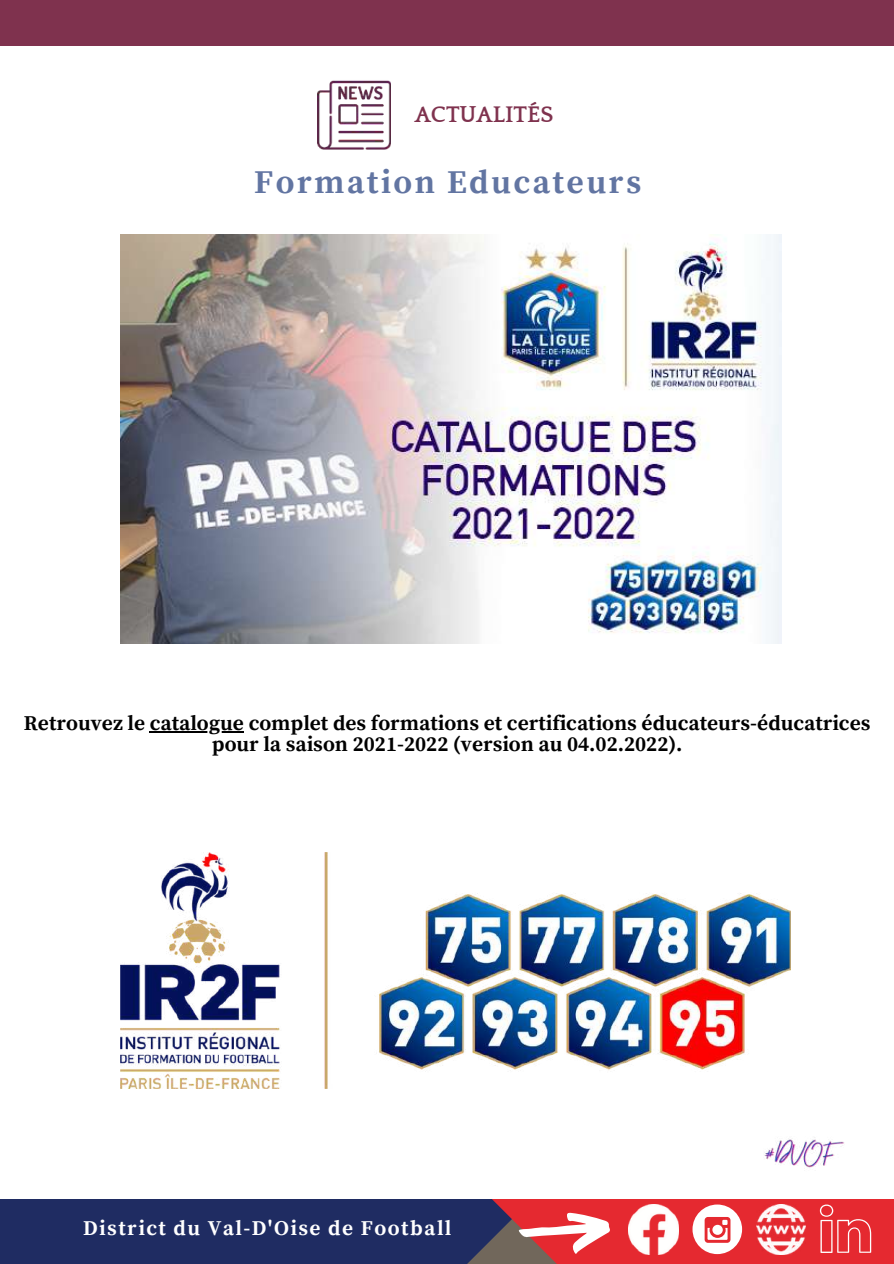
<style>
.page{position:relative;width:894px;height:1264px;background:#fff}
.page>*{position:absolute;margin:0;border:0;box-sizing:border-box;transform-origin:0 0}
.t1{font:700 33px "Source Serif Pro";letter-spacing:.07em;color:#6275a2}
.t2{font:700 23.25px "Quattrocento";color:#7f324e}
.t3{font:700 21px/21.5px "Source Serif Pro";color:#000;text-align:center}
.t4{font:700 21px "Source Serif Pro";letter-spacing:.07em;color:#fff}
</style>
<div class="page">
<div style="left:1px;top:1194px;width:892px;height:69px;background:#1f2c62"></div>
<div style="left:798px;top:1198px;width:95px;height:65px;background:#e52930"></div>
<div style="left:0;top:45px;width:893px;height:1153px;background:#fff"></div>
<div style="left:0;top:0;width:893px;height:45px;background:#7f324e"></div>
<img style="left:798px;top:1204px;width:7px;height:49px">
<img style="left:317px;top:80px;width:73px;height:70px">
<svg style="left:819px;top:1204px;width:51px;height:48px"></svg>
<svg style="left:293px;top:1198px;width:505px;height:65px"></svg>
<img style="left:120px;top:234px;width:661px;height:409px">
<img style="left:120px;top:852px;width:670px;height:236px">
<img style="left:764px;top:1137px;width:79px;height:31px">
<hr style="left:150px;top:731px;width:94px;height:1px;background:#000">
<p class="t2" style="left:414px;top:102px;width:140px">ACTUALITÉS</p>
<h1 class="t1" style="left:254px;top:163px;width:388px">Formation Educateurs</h1>
<p class="t3" style="left:24px;top:713px;width:847px">Retrouvez le catalogue complet des formations et certifications éducateurs-éducatrices pour la saison 2021-2022 (version au 04.02.2022).</p>
<p class="t4" style="left:83px;top:1215px;width:370px">District du Val-D'Oise de Football</p>
</div>
